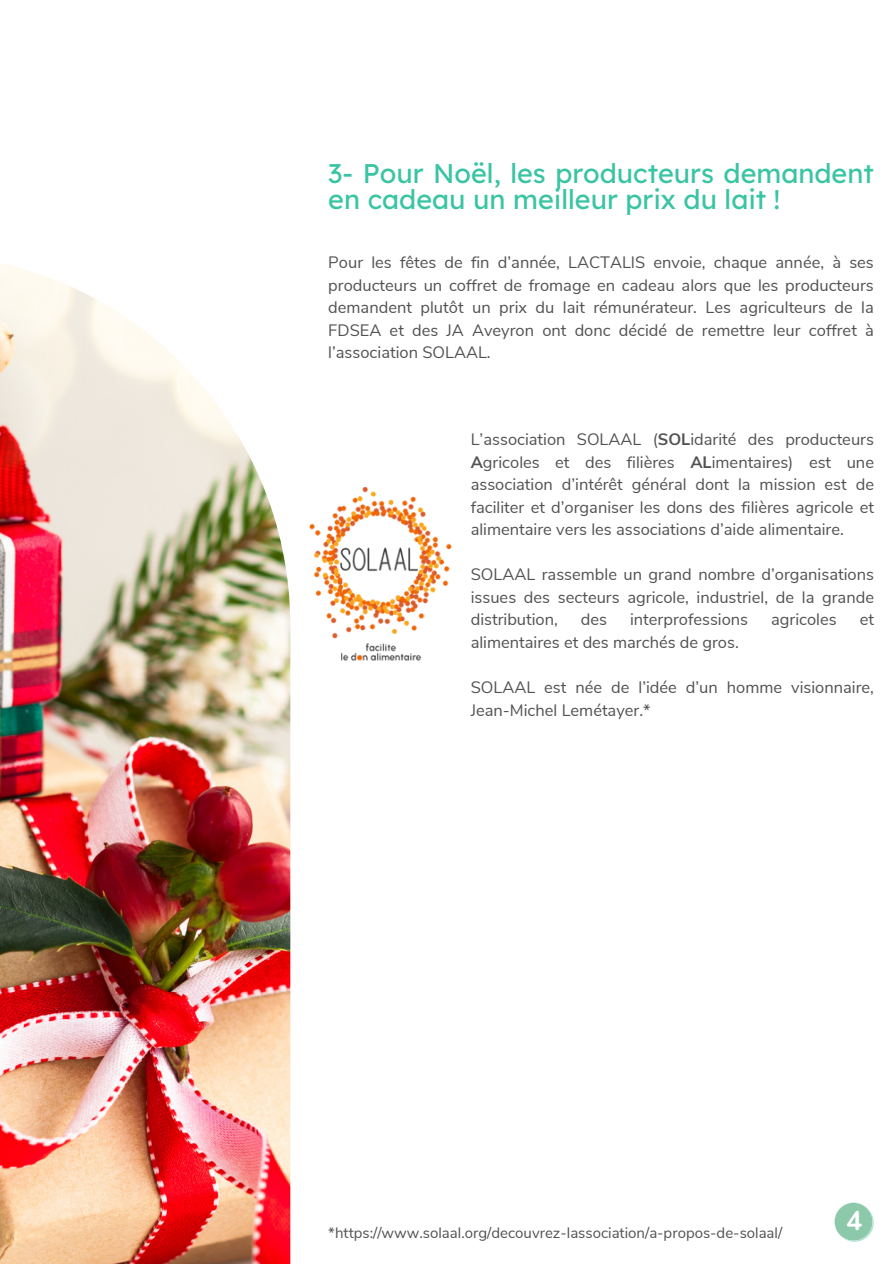
<style>
.page{position:relative;width:893px;height:1264px;background:#fff}
.page>*{position:absolute;margin:0;border:0;box-sizing:border-box;transform-origin:0 0}
.t1{font:27px/25.8px "Lexend Deca";color:#39c4a3}
.t2{font:700 27px "Nunito";color:#fff}
.t3{font:16.5px/22.5px "Nunito Sans";color:#525252;text-align:justify}
.t4{font:15px "Nunito Sans";color:#525252}
.s1{font-weight:700}
</style>
<div class="page">
<img style="left:0;top:263px;width:290px;height:1000px">
<svg style="left:834px;top:1202px;width:39px;height:39px"></svg>
<img style="left:309px;top:487px;width:142px;height:174px">
<p class="t1" style="left:328px;top:160px;width:547px">3- Pour Noël, les producteurs demandent en cadeau un meilleur prix du lait !</p>
<p class="t3" style="left:328px;top:251px;width:547px">Pour les fêtes de fin d’année, LACTALIS envoie, chaque année, à ses producteurs un coffret de fromage en cadeau alors que les producteurs demandent plutôt un prix du lait rémunérateur. Les agriculteurs de la FDSEA et des JA Aveyron ont donc décidé de remettre leur coffret à l’association SOLAAL.</p>
<p class="t3" style="left:470px;top:428px;width:405px">L’association SOLAAL (<span class="s1">SOL</span>idarité des producteurs <span class="s1">A</span>gricoles et des filières <span class="s1">AL</span>imentaires) est une association d’intérêt général dont la mission est de faciliter et d’organiser les dons des filières agricole et alimentaire vers les associations d’aide alimentaire.</p>
<p class="t3" style="left:470px;top:563px;width:405px">SOLAAL rassemble un grand nombre d’organisations issues des secteurs agricole, industriel, de la grande distribution,</p>
<p class="t3" style="left:581px;top:608px;width:28px">des</p>
<p class="t3" style="left:630px;top:608px;width:120px">interprofessions</p>
<p class="t3" style="left:771px;top:608px;width:67px">agricoles</p>
<p class="t3" style="left:859px;top:608px;width:16px">et</p>
<p class="t3" style="left:470px;top:631px;width:269px">alimentaires et des marchés de gros.</p>
<p class="t3" style="left:470px;top:676px;width:405px">SOLAAL est née de l’idée d’un homme visionnaire,<br>Jean-Michel Lemétayer.*</p>
<p class="t4" style="left:328px;top:1222px;width:455px">*https://www.solaal.org/decouvrez-lassociation/a-propos-de-solaal/</p>
<p class="t2" style="left:845px;top:1202px;width:18px">4</p>
</div>
